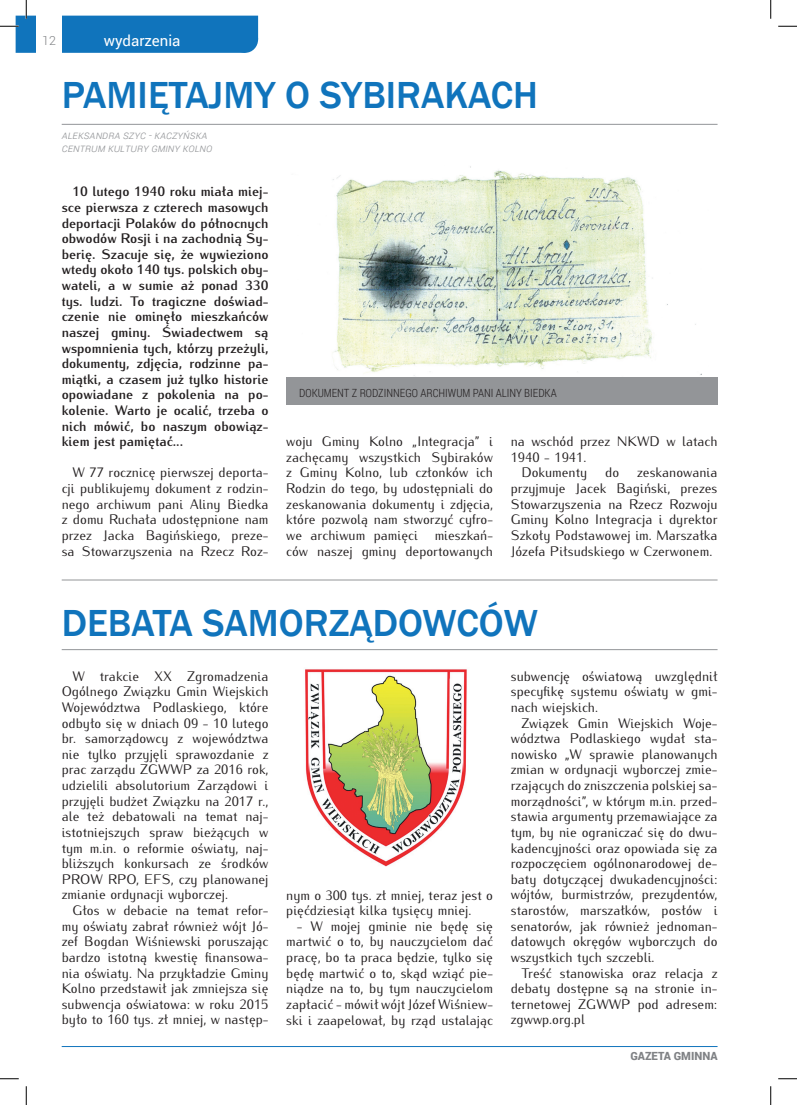
<style>
.page{position:relative;width:797px;height:1105px;background:#fff}
.page>*{position:absolute;margin:0;border:0;box-sizing:border-box;transform-origin:0 0}
.t1{font:500 38.75px "Franklin Gothic";color:#1074bc}
.t2{font:15px "Roboto";color:#fff}
.t3{font:13.75px/15.6px "Iwona";color:#231f20;text-align:justify}
.t4{font:700 13.75px/15.6px "Iwona";color:#231f20;text-align:justify}
.t5{font:300 12.5px "Roboto";color:#808285}
.t6{font:italic 300 11.25px/12.5px "Roboto";color:#939598}
.t7{font:300 11.25px "Roboto Condensed";color:#231f20}
.t8{font:900 11.25px "Roboto";color:#808285}
</style>
<div class="page">
<hr style="left:62px;top:1046px;width:655px;height:1px;background:#1074bc">
<hr style="left:62px;top:124px;width:655px;height:1px;background:#939598">
<hr style="left:62px;top:580px;width:655px;height:1px;background:#939598">
<hr style="left:62px;top:649px;width:655px;height:1px;background:#939598">
<img style="left:333px;top:166px;width:369px;height:210px">
<img style="left:305px;top:669px;width:162px;height:197px">
<div style="left:286px;top:377px;width:431px;height:28px;background:#939598"></div>
<svg style="left:778px;top:25px;width:19px;height:2px"></svg>
<svg style="left:0;top:1078px;width:19px;height:1px"></svg>
<svg style="left:778px;top:1078px;width:19px;height:1px"></svg>
<svg style="left:0;top:0;width:258px;height:53px"></svg>
<svg style="left:25px;top:1086px;width:2px;height:19px"></svg>
<svg style="left:770px;top:0;width:1px;height:19px"></svg>
<svg style="left:770px;top:1086px;width:1px;height:19px"></svg>
<p class="t5" style="left:42px;top:32px;width:15px">12</p>
<p class="t2" style="left:104px;top:30px;width:78px">wydarzenia</p>
<h1 class="t1" style="left:62px;top:72px;width:478px">PAMIĘTAJMY O SYBIRAKACH</h1>
<p class="t6" style="left:62px;top:129px;width:152px">aleksandra szyc - kaczyńska centrum kultury gminy kolno</p>
<p class="t4" style="left:62px;top:183px;width:208px;text-indent:11px">10 lutego 1940 roku miała miej&shy;sce pierwsza z czterech masowych deportacji Polaków do północnych obwodów Rosji i na zachodnią Sy&shy;berię. Szacuje się, że wywieziono wtedy około 140 tys. polskich oby&shy;wateli, a w sumie aż ponad 330 tys. ludzi. To tragiczne doświad&shy;czenie nie ominęło mieszkańców naszej gminy. Świadectwem są wspomnienia tych, którzy przeżyli, dokumenty, zdjęcia, rodzinne pa&shy;miątki, a czasem już tylko historie opowiadane z pokolenia na po&shy;kolenie. Warto je ocalić, trzeba o nich mówić, bo naszym obowiąz&shy;kiem jest pamiętać...</p>
<p class="t3" style="left:62px;top:464px;width:208px;text-indent:11px">W 77 rocznicę pierwszej deporta&shy;cji publikujemy dokument z rodzin&shy;nego archiwum pani Aliny Biedka z domu Ruchała udostępnione nam przez Jacka Bagińskiego, preze&shy;sa Stowarzyszenia na Rzecz Roz-</p>
<p class="t7" style="left:299px;top:385px;width:86px">DOKUMENT Z RODZINNEG</p>
<p class="t7" style="left:412px;top:385px;width:67px">O ARCHIWUM PANI</p>
<p class="t7" style="left:496px;top:385px;width:56px">ALINY BIEDKA</p>
<p class="t3" style="left:286px;top:433px;width:208px">woju Gminy Kolno „Integracja” i zachęcamy wszystkich Sybiraków z Gminy Kolno, lub członków ich Rodzin do tego, by udostępniali do zeskanowania dokumenty i zdjęcia, które pozwolą nam stworzyć cyfro&shy;we archiwum pamięci mieszkań&shy;ców naszej gminy deportowanych</p>
<p class="t3" style="left:511px;top:432px;width:208px">na wschód przez NKWD w latach</p>
<p class="t3" style="left:511px;top:448px;width:77px">1940 - 1941.</p>
<p class="t3" style="left:521px;top:464px;width:67px">Dokumenty</p>
<p class="t3" style="left:605px;top:464px;width:16px">do</p>
<p class="t3" style="left:511px;top:464px;width:208px;text-indent:126px">zeskanowania przyjmuje Jacek Bagiński, prezes Stowarzyszenia na Rzecz Rozwoju Gminy Kolno Integracja i dyrektor Szkoły Podstawowej im. Marszałka Józefa Piłsudskiego w Czerwonem.</p>
<h1 class="t1" style="left:62px;top:599px;width:478px">DEBATA SAMORZĄDOWCÓW</h1>
<p class="t3" style="left:62px;top:667px;width:208px;text-indent:11px">W trakcie XX Zgromadzenia Ogólnego Związku Gmin Wiejskich Województwa Podlaskiego, które odbyło się w dniach 09 - 10 lutego br. samorządowcy z województwa nie tylko przyjęli sprawozdanie z prac zarządu ZGWWP za 2016 rok, udzielili absolutorium Zarządowi i przyjęli budżet Związku na 2017 r., ale też debatowali na temat naj&shy;istotniejszych spraw bieżących w tym m.in. o reformie oświaty, naj&shy;bliższych konkursach ze środków PROW RPO, EFS, czy planowanej zmianie ordynacji wyborczej.</p>
<p class="t3" style="left:62px;top:901px;width:208px;text-indent:11px">Głos w debacie na temat refor&shy;my oświaty zabrał również wójt Jó&shy;zef Bogdan Wiśniewski poruszając bardzo istotną kwestię finansowa&shy;nia oświaty. Na przykładzie Gminy Kolno przedstawił jak zmniejsza się subwencja oświatowa: w roku 2015 było to 160 tys. zł mniej, w następ-</p>
<p class="t3" style="left:286px;top:886px;width:208px">nym o 300 tys. zł mniej, teraz jest o pięćdziesiąt kilka tysięcy mniej.</p>
<p class="t3" style="left:286px;top:917px;width:208px;text-indent:11px">- W mojej gminie nie będę się martwić o to, by nauczycielom dać pracę, bo ta praca będzie, tylko się będę martwić o to, skąd wziąć pie&shy;niądze na to, by tym nauczycielom zapłacić - mówił wójt Józef Wiśniew&shy;ski i zaapelował, by rząd ustalając</p>
<p class="t3" style="left:511px;top:667px;width:208px">subwencję oświatową uwzględnił specyfikę systemu oświaty w gmi&shy;nach wiejskich.</p>
<p class="t3" style="left:511px;top:714px;width:208px;text-indent:11px">Związek Gmin Wiejskich Woje&shy;wództwa Podlaskiego wydał sta&shy;nowisko „W sprawie planowanych zmian w ordynacji wyborczej zmie&shy;rzających do zniszczenia polskiej sa&shy;morządności”, w którym m.in. przed&shy;stawia argumenty przemawiające za tym, by nie ograniczać się do dwu&shy;kadencyjności oraz opowiada się za rozpoczęciem ogólnonarodowej de&shy;baty dotyczącej dwukadencyjności: wójtów, burmistrzów, prezydentów, starostów, marszałków, posłów i senatorów, jak również jednoman&shy;datowych okręgów wyborczych do wszystkich tych szczebli.</p>
<p class="t3" style="left:511px;top:964px;width:208px;text-indent:11px">Treść stanowiska oraz relacja z debaty dostępne są na stronie in&shy;ternetowej ZGWWP pod adresem: zgwwp.org.pl</p>
<p class="t8" style="left:630px;top:1047px;width:89px">GAZETA GMINNA</p>
</div>
